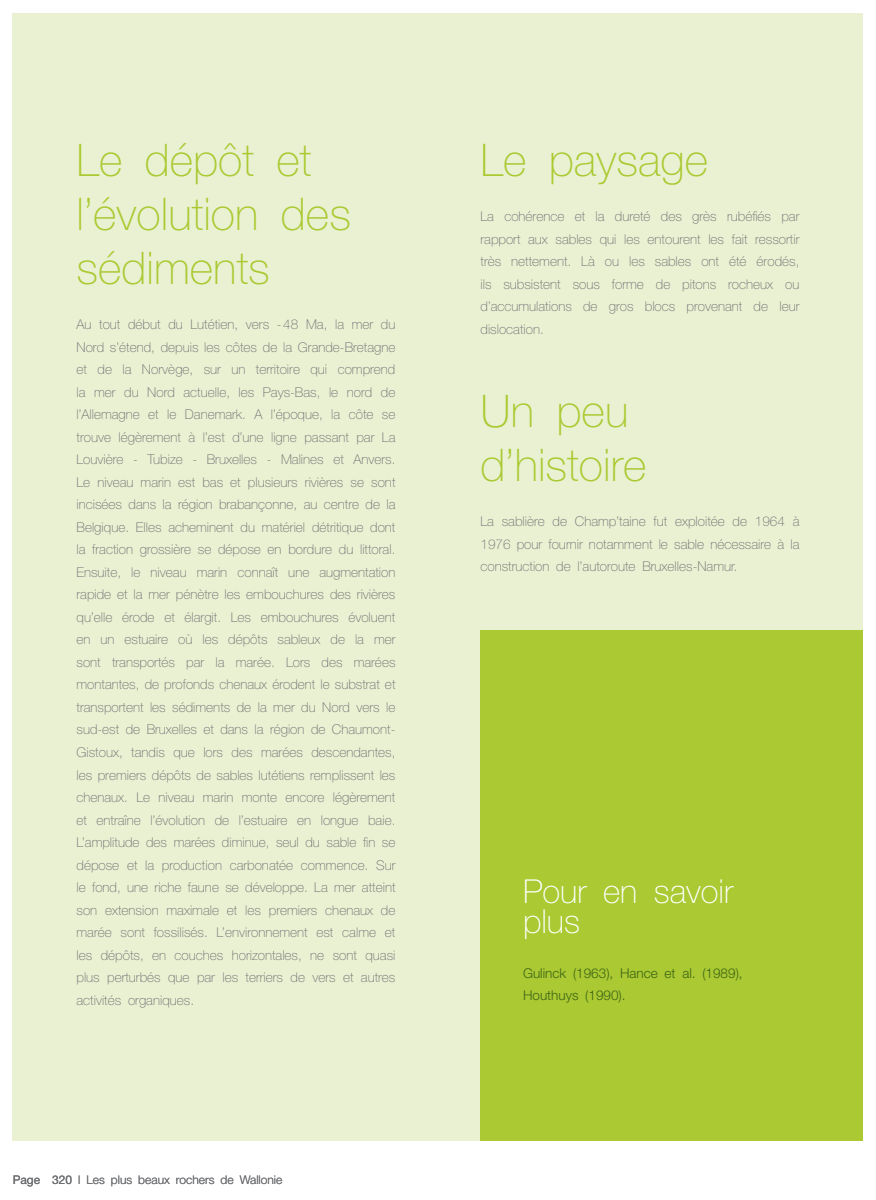
<style>
.page{position:relative;width:876px;height:1200px;background:#fff}
.page>*{position:absolute;margin:0;border:0;box-sizing:border-box;transform-origin:0 0}
.t1{font:100 45px/54px "Helvetica Neue";color:#aac932}
.t2{font:100 33px/30px "Helvetica Neue";color:#fff}
.t3{font:100 13.5px/22.5px "Helvetica Neue";color:#6c6d70;text-align:justify}
.t4{font:300 13.5px/22.5px "Helvetica Neue";color:#3e6617}
.t5{font:300 12px "Helvetica Neue";color:#6c6d70}
.s1{font-weight:400}
</style>
<div class="page">
<div style="left:13px;top:13px;width:850px;height:1127px;background:#eaf1d2"></div>
<div style="left:480px;top:629px;width:383px;height:511px;background:#aac932"></div>
<h1 class="t1" style="left:77px;top:133px;width:276px">Le dépôt et l’évolution des sédiments</h1>
<p class="t3" style="left:77px;top:313px;width:320px">Au tout début du Lutétien, vers -48 Ma, la mer du Nord s’étend, depuis les côtes de la Grande-Bretagne et de la Norvège, sur un territoire qui comprend la mer du Nord actuelle, les Pays-Bas, le nord de l’Allemagne et le Danemark. A l’époque, la côte se trouve légèrement à l’est d’une ligne passant par La Louvière - Tubize - Bruxelles - Malines et Anvers.<br>Le niveau marin est bas et plusieurs rivières se sont incisées dans la région brabançonne, au centre de la Belgique. Elles acheminent du matériel détritique dont la fraction grossière se dépose en bordure du littoral.<br>Ensuite, le niveau marin connaît une augmentation rapide et la mer pénètre les embouchures des rivières qu’elle érode et élargit. Les embouchures évoluent en un estuaire où les dépôts sableux de la mer sont transportés par la marée. Lors des marées montantes, de profonds chenaux érodent le substrat et transportent les sédiments de la mer du Nord vers le sud-est de Bruxelles et dans la région de Chaumont-Gistoux, tandis que lors des marées descendantes, les premiers dépôts de sables lutétiens remplissent les chenaux. Le niveau marin monte encore légèrement et entraîne l’évolution de l’estuaire en longue baie.<br>L’amplitude des marées diminue, seul du sable fin se dépose et la production carbonatée commence. Sur le fond, une riche faune se développe. La mer atteint son extension maximale et les premiers chenaux de marée sont fossilisés. L’environnement est calme et les dépôts, en couches horizontales, ne sont quasi plus perturbés que par les terriers de vers et autres activités organiques.</p>
<p class="t5" style="left:13px;top:1171px;width:271px"><span class="s1">Page 320</span> l Les plus beaux rochers de Wallonie</p>
<h1 class="t1" style="left:480px;top:133px;width:229px">Le paysage</h1>
<p class="t3" style="left:480px;top:205px;width:320px">La cohérence et la dureté des grès rubéfiés par rapport aux sables qui les entourent les fait ressortir très nettement. Là ou les sables ont été érodés, ils subsistent sous forme de pitons rocheux ou d’accumulations de gros blocs provenant de leur dislocation.</p>
<h1 class="t1" style="left:480px;top:384px;width:168px">Un peu d’histoire</h1>
<p class="t3" style="left:480px;top:510px;width:320px">La sablière de Champ’taine fut exploitée de 1964 à 1976 pour fournir notamment le sable nécessaire à la construction de l’autoroute Bruxelles-Namur.</p>
<h2 class="t2" style="left:523px;top:875px;width:212px">Pour en savoir plus</h2>
<p class="t4" style="left:523px;top:961px;width:221px">Gulinck (1963), Hance et al. (1989),<br>Houthuys (1990).</p>
</div>
